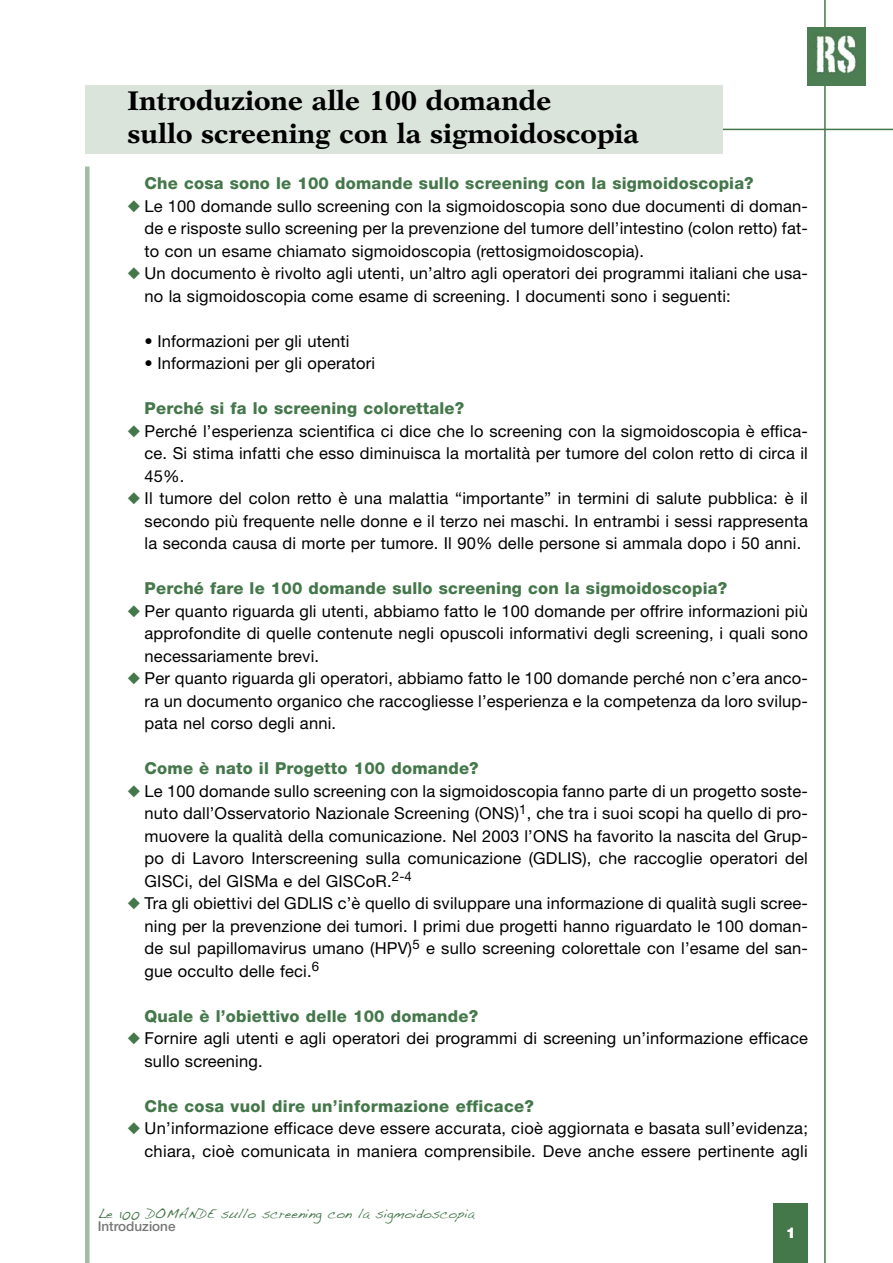
<style>
.page{position:relative;width:893px;height:1263px;background:#fff}
.page>*{position:absolute;margin:0;border:0;box-sizing:border-box;transform-origin:0 0}
.t1{font:700 27px/32.4px "New Aster";color:#000}
.t2{font:16.5px/22.5px "Helvetica Neue";letter-spacing:.01em;color:#000;text-align:justify}
.t3{font:800 16.5px "Helvetica Neue";letter-spacing:.01em;color:#44774a}
.t4{font:900 15px "Helvetica Neue";color:#fff}
.t5{font:13.5px "Handwriting Dakota";color:#44774a}
.t6{font:500 13.5px "Helvetica Neue";color:#787878}
.s1{color:#44774a}
</style>
<div class="page">
<hr style="left:824px;top:0;width:2px;height:1263px;background:#44774a">
<img style="left:808px;top:28px;width:57px;height:57px">
<hr style="left:85px;top:129px;width:808px;height:1px;background:#44774a">
<div style="left:85px;top:167px;width:5px;height:1096px;background:#a1bba4"></div>
<div style="left:774px;top:1203px;width:34px;height:60px;background:#44774a"></div>
<div style="left:85px;top:85px;width:638px;height:68px;background:#dae4db"></div>
<h1 class="t1" style="left:128px;top:87px;width:513px">Introduzione alle 100 domande<br>sullo screening con la sigmoidoscopia</h1>
<p class="t3" style="left:145px;top:177px;width:611px">Che cosa sono le 100 domande sullo screening con la sigmoidoscopia?</p>
<p class="t2" style="left:144px;top:196px;width:665px;text-indent:-17px"><span class="s1">◆</span> Le 100 domande sullo screening con la sigmoidoscopia sono due documenti di doman&shy;de e risposte sullo screening per la prevenzione del tumore dell’intestino (colon retto) fat&shy;to con un esame chiamato sigmoidoscopia (rettosigmoidoscopia).</p>
<p class="t2" style="left:145px;top:264px;width:665px;text-indent:-17px"><span class="s1">◆</span> Un documento è rivolto agli utenti, un’altro agli operatori dei programmi italiani che usa&shy;no la sigmoidoscopia come esame di screening. I documenti sono i seguenti:</p>
<p class="t2" style="left:145px;top:331px;width:206px">• Informazioni per gli utenti</p>
<p class="t2" style="left:145px;top:353px;width:232px">• Informazioni per gli operatori</p>
<p class="t3" style="left:145px;top:402px;width:321px">Perché si fa lo screening colorettale?</p>
<p class="t2" style="left:145px;top:421px;width:665px;text-indent:-17px"><span class="s1">◆</span> Perché l’esperienza scientifica ci dice che lo screening con la sigmoidoscopia è effica&shy;ce. Si stima infatti che esso diminuisca la mortalità per tumore del colon retto di circa il 45%.</p>
<p class="t2" style="left:145px;top:489px;width:665px;text-indent:-17px"><span class="s1">◆</span> Il tumore del colon retto è una malattia “importante” in termini di salute pubblica: è il secondo più frequente nelle donne e il terzo nei maschi. In entrambi i sessi rappresenta la seconda causa di morte per tumore. Il 90% delle persone si ammala dopo i 50 anni.</p>
<p class="t3" style="left:145px;top:582px;width:584px">Perché fare le 100 domande sullo screening con la sigmoidoscopia?</p>
<p class="t2" style="left:145px;top:601px;width:665px;text-indent:-17px"><span class="s1">◆</span> Per quanto riguarda gli utenti, abbiamo fatto le 100 domande per offrire informazioni più approfondite di quelle contenute negli opuscoli informativi degli screening, i quali sono necessariamente brevi.</p>
<p class="t2" style="left:145px;top:669px;width:665px;text-indent:-17px"><span class="s1">◆</span> Per quanto riguarda gli operatori, abbiamo fatto le 100 domande perché non c’era anco&shy;ra un documento organico che raccogliesse l’esperienza e la competenza da loro svilup&shy;pata nel corso degli anni.</p>
<p class="t3" style="left:145px;top:762px;width:336px">Come è nato il Progetto 100 domande?</p>
<p class="t2" style="left:144px;top:781px;width:665px;text-indent:-17px"><span class="s1">◆</span> Le 100 domande sullo screening con la sigmoidoscopia fanno parte di un progetto soste&shy;nuto dall’Osservatorio Nazionale Screening (ONS)<sup>1</sup>, che tra i suoi scopi ha quello di pro&shy;muovere la qualità della comunicazione. Nel 2003 l’ONS ha favorito la nascita del Grup&shy;po di Lavoro Interscreening sulla comunicazione (GDLIS), che raccoglie operatori del GISCi, del GISMa e del GISCoR.<sup>2-4</sup></p>
<p class="t2" style="left:144px;top:893px;width:665px;text-indent:-17px"><span class="s1">◆</span> Tra gli obiettivi del GDLIS c’è quello di sviluppare una informazione di qualità sugli scree&shy;ning per la prevenzione dei tumori. I primi due progetti hanno riguardato le 100 doman&shy;de sul papillomavirus umano (HPV)<sup>5</sup> e sullo screening colorettale con l’esame del san&shy;gue occulto delle feci.<sup>6</sup></p>
<p class="t3" style="left:145px;top:1010px;width:335px">Quale è l’obiettivo delle 100 domande?</p>
<p class="t2" style="left:145px;top:1028px;width:665px;text-indent:-17px"><span class="s1">◆</span> Fornire agli utenti e agli operatori dei programmi di screening un’informazione efficace sullo screening.</p>
<p class="t3" style="left:145px;top:1100px;width:391px">Che cosa vuol dire un’informazione efficace?</p>
<p class="t2" style="left:128px;top:1119px;width:682px;text-align:right"><span class="s1">◆</span> Un’informazione efficace deve essere accurata, cioè aggiornata e basata sull’evidenza; chiara, cioè comunicata in maniera comprensibile. Deve anche essere pertinente agli</p>
<p class="t5" style="left:98px;top:1205px;width:378px">Le 100 DOMANDE sullo screening con la sigmoidoscopia</p>
<p class="t6" style="left:98px;top:1222px;width:79px">Introduzione</p>
<p class="t4" style="left:786px;top:1227px;width:12px">1</p>
</div>
